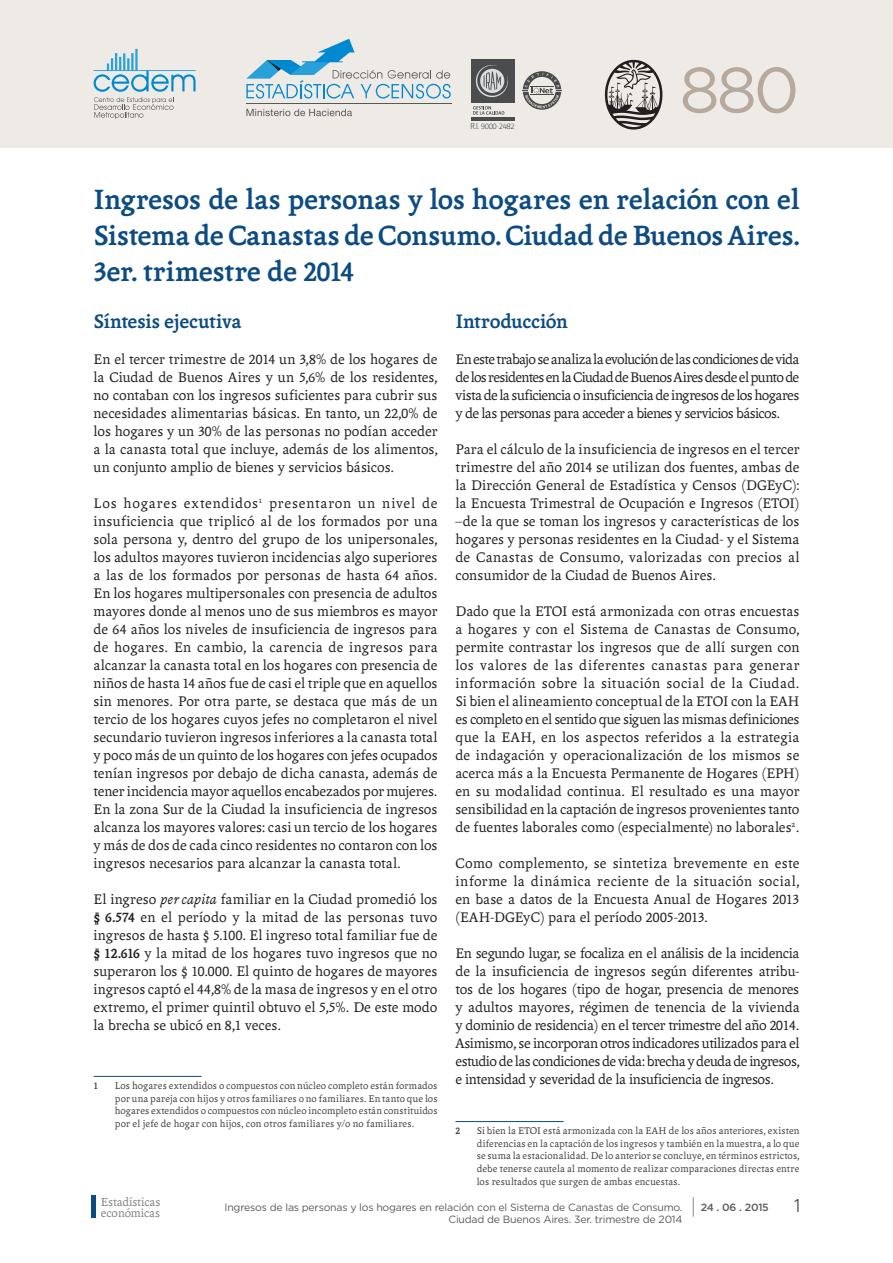
<style>
.page{position:relative;width:893px;height:1263px;background:#fff}
.page>*{position:absolute;margin:0;border:0;box-sizing:border-box;transform-origin:0 0}
.t1{font:64.05px "Gotham";color:#b6aa9e}
.Título_informe{font:700 30px/36px "Andralis ND Os F";letter-spacing:-.005em;color:#0c4b83;text-align:justify}
.Tema{font:700 21px "Andralis ND Os F";letter-spacing:-.01em;color:#0c4b83}
.t2{font:300 18px "Zurich BT";color:#3e3e3f}
.Texto_general{font:15px/18px "Andralis ND Os F";color:#231f20;text-align:justify}
.t3{font:12.6px/10.8px "Andralis ND Os F";color:#808285}
.Nota_al_pie{font:10.5px/12.6px "Andralis ND Os F";letter-spacing:.02em;color:#3e3e3f;text-align:justify}
.pie_de_página{font:10.5px "Gotham";letter-spacing:-.02em;color:#5a5a5d}
.pie_de_página-2{font:500 10.5px "Gotham";letter-spacing:-.02em;color:#5a5a5d}
.Nota_al_pie-2{font:700 10.5px "Andralis NDSC";color:#3e3e3f}
.t4{font:100 8.7px "Chaco";letter-spacing:-.05em;color:#3e3e3f}
.s1{font-family:"Andralis NDSC"}
.s2{font-style:italic}
.s3{font-weight:700}
.s4{font-family:"Andralis NDSC";font-weight:700}
.s5{font-weight:400;font-size:21px}
</style>
<div class="page">
<div style="left:91px;top:1195px;width:5px;height:23px;background:#0c4b83"></div>
<hr style="left:94px;top:1076px;width:108px;height:1px;background:#0c4b83">
<hr style="left:455px;top:1121px;width:108px;height:1px;background:#0c4b83">
<div style="left:0;top:0;width:893px;height:148px;background:#eeebe7"></div>
<svg style="left:605px;top:60px;width:57px;height:70px"></svg>
<svg style="left:94px;top:49px;width:102px;height:70px"></svg>
<svg style="left:523px;top:71px;width:38px;height:39px"></svg>
<hr style="left:246px;top:104px;width:206px;height:1px;background:#57585a">
<svg style="left:246px;top:109px;width:106px;height:7px"></svg>
<svg style="left:246px;top:39px;width:205px;height:60px"></svg>
<div style="left:471px;top:59px;width:43px;height:44px;background:#4b4c4d"></div>
<hr style="left:471px;top:117px;width:43px;height:3px;background:#4b4c4d">
<svg style="left:476px;top:65px;width:32px;height:33px"></svg>
<svg style="left:473px;top:106px;width:31px;height:9px"></svg>
<p class="t4" style="left:470px;top:122px;width:46px">R.I. 9000-2482</p>
<p class="t1" style="left:679px;top:49px;width:121px">880</p>
<p class="Título_informe" style="left:94px;top:182px;width:707px">Ingresos de las personas y los hogares en relación con el Sistema de Canastas de Consumo. Ciudad de Buenos Aires.<br><span class="s1">3</span>er. trimestre de <span class="s1">2014</span></p>
<p class="Tema" style="left:94px;top:310px;width:149px">Síntesis ejecutiva</p>
<p class="Texto_general" style="left:94px;top:350px;width:345px">En el tercer trimestre de <span class="s1">2014</span> un <span class="s1">3</span>,<span class="s1">8</span>% de los hogares de la Ciudad de Buenos Aires y un <span class="s1">5</span>,<span class="s1">6</span>% de los residentes, no contaban con los ingresos suficientes para cubrir sus necesidades alimentarias básicas. En tanto, un <span class="s1">22</span>,<span class="s1">0</span>% de los hogares y un <span class="s1">30</span>% de las personas no podían acceder a la canasta total que incluye, además de los alimentos, un conjunto amplio de bienes y servicios básicos.</p>
<p class="Texto_general" style="left:94px;top:494px;width:346px">Los hogares extendidos<sup>1</sup> presentaron un nivel de insuficiencia que triplicó al de los formados por una sola persona y, dentro del grupo de los unipersonales, los adultos mayores tuvieron incidencias algo superiores a las de los formados por personas de hasta <span class="s1">64</span> años.<br>En los hogares multipersonales con presencia de adultos mayores donde al menos uno de sus miembros es mayor de <span class="s1">64</span> años los niveles de insuficiencia de ingresos para de hogares. En cambio, la carencia de ingresos para alcanzar la canasta total en los hogares con presencia de niños de hasta <span class="s1">14</span> años fue de casi el triple que en aquellos sin menores. Por otra parte, se destaca que más de un tercio de los hogares cuyos jefes no completaron el nivel secundario tuvieron ingresos inferiores a la canasta total y poco más de un quinto de los hogares con jefes ocupados tenían ingresos por debajo de dicha canasta, además de tener incidencia mayor aquellos encabezados por mujeres.<br>En la zona Sur de la Ciudad la insuficiencia de ingresos alcanza los mayores valores: casi un tercio de los hogares y más de dos de cada cinco residentes no contaron con los ingresos necesarios para alcanzar la canasta total.</p>
<p class="Texto_general" style="left:94px;top:890px;width:345px">El ingreso <span class="s2">per capita</span> familiar en la Ciudad promedió los <span class="s3">$</span> <span class="s4">6</span><span class="s3">.</span><span class="s4">574</span> en el período y la mitad de las personas tuvo ingresos de hasta $ <span class="s1">5</span>.<span class="s1">100</span>. El ingreso total familiar fue de <span class="s3">$</span> <span class="s4">12</span><span class="s3">.</span><span class="s4">616</span> y la mitad de los hogares tuvo ingresos que no superaron los $ <span class="s1">10</span>.<span class="s1">000</span>. El quinto de hogares de mayores ingresos captó el <span class="s1">44</span>,<span class="s1">8</span>% de la masa de ingresos y en el otro extremo, el primer quintil obtuvo el <span class="s1">5</span>,<span class="s1">5</span>%. De este modo la brecha se ubicó en <span class="s1">8</span>,<span class="s1">1</span> veces.</p>
<p class="Nota_al_pie-2" style="left:94px;top:1080px;width:6px">1</p>
<p class="Nota_al_pie" style="left:115px;top:1079px;width:324px">Los hogares extendidos o compuestos con núcleo completo están formados por una pareja con hijos y otros familiares o no familiares. En tanto que los hogares extendidos o compuestos con núcleo incompleto están constituidos por el jefe de hogar con hijos, con otros familiares y/o no familiares.</p>
<p class="Tema" style="left:455px;top:310px;width:114px">Introducción</p>
<p class="Texto_general" style="left:455px;top:350px;width:345px">En este trabajo se analiza la evolución de las condiciones de vida de los residentes en la Ciudad de Buenos Aires desde el punto de vista de la suficiencia o insuficiencia de ingresos de los hogares y de las personas para acceder a bienes y servicios básicos.</p>
<p class="Texto_general" style="left:455px;top:440px;width:345px">Para el cálculo de la insuficiencia de ingresos en el tercer trimestre del año <span class="s1">2014</span> se utilizan dos fuentes, ambas de la Dirección General de Estadística y Censos (DGEyC): la Encuesta Trimestral de Ocupación e Ingresos (ETOI) –de la que se toman los ingresos y características de los hogares y personas residentes en la Ciudad- y el Sistema de Canastas de Consumo, valorizadas con precios al consumidor de la Ciudad de Buenos Aires.</p>
<p class="Texto_general" style="left:455px;top:602px;width:346px">Dado que la ETOI está armonizada con otras encuestas a hogares y con el Sistema de Canastas de Consumo, permite contrastar los ingresos que de allí surgen con los valores de las diferentes canastas para generar información sobre la situación social de la Ciudad.<br>Si bien el alineamiento conceptual de la ETOI con la EAH es completo en el sentido que siguen las mismas definiciones que la EAH, en los aspectos referidos a la estrategia de indagación y operacionalización de los mismos se acerca más a la Encuesta Permanente de Hogares (EPH) en su modalidad continua. El resultado es una mayor sensibilidad en la captación de ingresos provenientes tanto de fuentes laborales como (especialmente) no laborales<sup>2</sup>.</p>
<p class="Texto_general" style="left:455px;top:854px;width:345px">Como complemento, se sintetiza brevemente en este informe la dinámica reciente de la situación social, en base a datos de la Encuesta Anual de Hogares <span class="s1">2013 </span>(EAH-DGEyC) para el período <span class="s1">2005</span>-<span class="s1">2013</span>.</p>
<p class="Texto_general" style="left:455px;top:944px;width:346px">En segundo lugar, se focaliza en el análisis de la incidencia de la insuficiencia de ingresos según diferentes atribu&shy;tos de los hogares (tipo de hogar, presencia de menores y adultos mayores, régimen de tenencia de la vivienda y dominio de residencia) en el tercer trimestre del año <span class="s1">2014</span>.<br>Asimismo, se incorporan otros indicadores utilizados para el estudio de las condiciones de vida: brecha y deuda de ingresos, e intensidad y severidad de la insuficiencia de ingresos.</p>
<p class="Nota_al_pie-2" style="left:455px;top:1125px;width:6px">2</p>
<p class="Nota_al_pie" style="left:477px;top:1124px;width:324px">Si bien la ETOI está armonizada con la EAH de los años anteriores, existen diferencias en la captación de los ingresos y también en la muestra, a lo que se suma la estacionalidad. De lo anterior se concluye, en términos estrictos, debe tenerse cautela al momento de realizar comparaciones directas entre los resultados que surgen de ambas encuestas.</p>
<p class="t3" style="left:101px;top:1196px;width:61px">Estadísticas económicas</p>
<p class="pie_de_página" style="left:225px;top:1200px;width:459px">Ingresos de las personas y los hogares en relación con el Sistema de Canastas de Consumo.</p>
<p class="pie_de_página-2" style="left:692px;top:1200px;width:78px"><span class="s5">|</span> 24 . 06 . 2015</p>
<p class="t2" style="left:792px;top:1194px;width:11px">1</p>
<p class="pie_de_página" style="left:448px;top:1212px;width:235px">Ciudad de Buenos Aires. 3er. trimestre de 2014</p>
</div>
